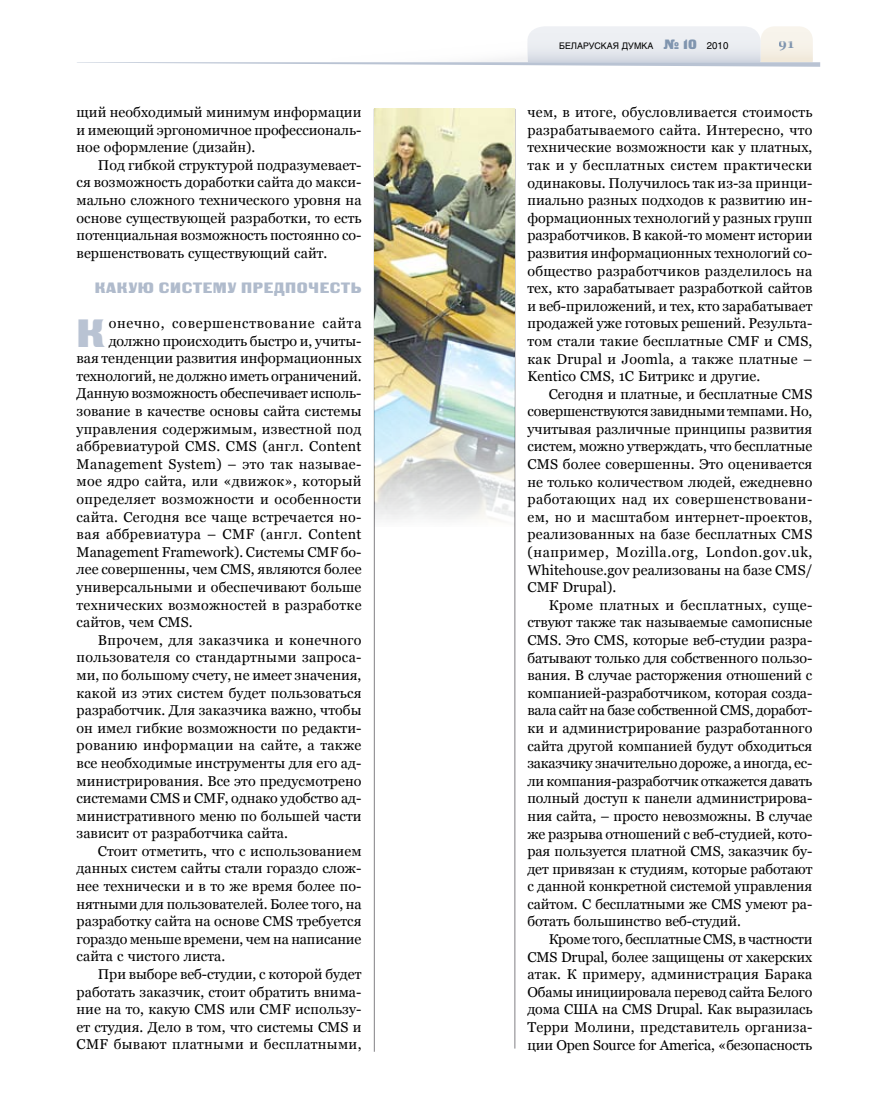
<style>
.page{position:relative;width:872px;height:1106px;background:#fff}
.page>*{position:absolute;margin:0;border:0;box-sizing:border-box;transform-origin:0 0}
.t1{font:39.3px "Black Grotesk C";color:#b9c3d3}
.t2{font:15px "Black Grotesk C";letter-spacing:.045em;color:#b0bbcc}
.t3{font:14.25px/17.5px "Georgia";letter-spacing:.005em;color:#000;text-align:justify}
.t4{font:14.25px "Georgia";letter-spacing:.025em;color:#000}
.t5{font:14.25px "Georgia";letter-spacing:.03em;color:#000}
.t6{font:14.25px "Georgia";letter-spacing:.05em;color:#000}
.t7{font:700 13.5px "Georgia";color:#8095af}
.t8{font:9px "Helios";color:#000}
.s1{font-family:"Black Grotesk C";font-size:13.5px;color:#8095af}
.s2{font-size:9.75px}
</style>
<div class="page">
<hr style="left:514px;top:109px;width:1px;height:939px;background:#818084">
<svg style="left:77px;top:26px;width:743px;height:41px"></svg>
<hr style="left:374px;top:109px;width:1px;height:942px;background:#818084">
<img style="left:374px;top:109px;width:140px;height:417px">
<p class="t3" style="left:77px;top:103px;width:286px">щий необходимый минимум информации и имеющий эргономичное профессиональ&shy;ное оформление (дизайн).</p>
<p class="t3" style="left:77px;top:156px;width:286px;text-indent:21px">Под гибкой структурой подразумевает&shy;ся возможность доработки сайта до макси&shy;мально сложного технического уровня на основе существующей разработки, то есть потенциальная возможность постоянно со&shy;вершенствовать существующий сайт.</p>
<p class="t2" style="left:95px;top:279px;width:12px">КАКУ</p>
<p class="t2" style="left:138px;top:279px;width:225px">Ю СИСТЕМУ ПРЕДПОЧЕСТЬ</p>
<h1 class="t1" style="left:77px;top:310px;width:28px">К</h1>
<p class="t6" style="left:109px;top:315px;width:254px">онечно, совершенствование сайта</p>
<p class="t3" style="left:109px;top:332px;width:254px">должно происходить быстро и, учиты-</p>
<p class="t3" style="left:77px;top:349px;width:286px">вая тенденции развития информационных</p>
<p class="t3" style="left:77px;top:367px;width:286px">технологий, не должно иметь ограничений.</p>
<p class="t3" style="left:77px;top:385px;width:286px">Данную возможность обеспечивает исполь-</p>
<p class="t3" style="left:77px;top:402px;width:286px">зование в качестве основы сайта системы</p>
<p class="t3" style="left:77px;top:420px;width:286px">управления содержимым, известной под</p>
<p class="t3" style="left:77px;top:437px;width:286px">аббревиатурой CMS. CMS (англ. Content</p>
<p class="t4" style="left:77px;top:456px;width:286px">Management System) – это так называе-</p>
<p class="t3" style="left:77px;top:472px;width:286px">мое ядро сайта, или «движок», который</p>
<p class="t4" style="left:77px;top:491px;width:286px">определяет возможности и особенности</p>
<p class="t3" style="left:77px;top:508px;width:286px">сайта. Сегодня все чаще встречается но-</p>
<p class="t5" style="left:77px;top:526px;width:286px">вая аббревиатура – CMF (англ. Content</p>
<p class="t3" style="left:77px;top:543px;width:286px">Management Framework). Системы CMF бо-</p>
<p class="t3" style="left:77px;top:560px;width:286px">лее совершенны, чем CMS, являются более</p>
<p class="t3" style="left:77px;top:578px;width:286px">универсальными и обеспечивают больше</p>
<p class="t3" style="left:77px;top:596px;width:286px">технических возможностей в разработке</p>
<p class="t3" style="left:77px;top:613px;width:118px">сайтов, чем CMS.</p>
<p class="t4" style="left:98px;top:631px;width:265px">Впрочем, для заказчика и конечного</p>
<p class="t3" style="left:77px;top:648px;width:286px">пользователя со стандартными запроса-</p>
<p class="t3" style="left:77px;top:666px;width:286px">ми, по большому счету, не имеет значения,</p>
<p class="t3" style="left:77px;top:684px;width:286px">какой из этих систем будет пользоваться</p>
<p class="t3" style="left:77px;top:701px;width:286px">разработчик. Для заказчика важно, чтобы</p>
<p class="t3" style="left:77px;top:719px;width:286px">он имел гибкие возможности по редакти-</p>
<p class="t4" style="left:77px;top:737px;width:286px">рованию информации на сайте, а также</p>
<p class="t3" style="left:77px;top:754px;width:286px">все необходимые инструменты для его ад-</p>
<p class="t3" style="left:77px;top:771px;width:286px">министрирования. Все это предусмотрено</p>
<p class="t3" style="left:77px;top:789px;width:286px">системами CMS и CMF, однако удобство ад-</p>
<p class="t3" style="left:77px;top:807px;width:286px">министративного меню по большей части</p>
<p class="t3" style="left:77px;top:824px;width:213px">зависит от разработчика сайта.</p>
<p class="t3" style="left:98px;top:842px;width:265px">Стоит отметить, что с использованием</p>
<p class="t3" style="left:77px;top:859px;width:286px">данных систем сайты стали гораздо слож-</p>
<p class="t3" style="left:77px;top:877px;width:286px">нее технически и в то же время более по-</p>
<p class="t3" style="left:77px;top:895px;width:286px">нятными для пользователей. Более того, на</p>
<p class="t3" style="left:77px;top:912px;width:286px">разработку сайта на основе CMS требуется</p>
<p class="t3" style="left:77px;top:930px;width:286px">гораздо меньше времени, чем на написание</p>
<p class="t3" style="left:77px;top:947px;width:150px">сайта с чистого листа.</p>
<p class="t3" style="left:98px;top:965px;width:265px">При выборе веб-студии, с которой будет</p>
<p class="t3" style="left:77px;top:982px;width:286px">работать заказчик, стоит обратить внима-</p>
<p class="t3" style="left:77px;top:1000px;width:286px">ние на то, какую CMS или CMF использу-</p>
<p class="t3" style="left:77px;top:1018px;width:286px">ет студия. Дело в том, что системы CMS и</p>
<p class="t4" style="left:77px;top:1036px;width:286px">CMF бывают платными и бесплатными,</p>
<p class="t8" style="left:559px;top:40px;width:171px">БЕЛАРУСКАЯ ДУМКА <span class="s1">№ 10</span> <span class="s2">2010</span></p>
<p class="t7" style="left:778px;top:36px;width:17px">91</p>
<p class="t3" style="left:527px;top:103px;width:286px">чем, в итоге, обусловливается стоимость разрабатываемого сайта. Интересно, что технические возможности как у платных, так и у бесплатных систем практически одинаковы. Получилось так из-за принци&shy;пиально разных подходов к развитию ин&shy;формационных технологий у разных групп разработчиков. В какой-то момент истории развития информационных технологий со&shy;общество разработчиков разделилось на тех, кто зарабатывает разработкой сайтов и веб-приложений, и тех, кто зарабатывает продажей уже готовых решений. Результа&shy;том стали такие бесплатные CMF и CMS, как Drupal и Joomla, а также платные – Kentico CMS, 1С Битрикс и другие.</p>
<p class="t3" style="left:527px;top:385px;width:286px;text-indent:21px">Сегодня и платные, и бесплатные CMS совершенствуются завидными темпами. Но, учитывая различные принципы развития систем, можно утверждать, что бесплатные CMS более совершенны. Это оценивается не только количеством людей, ежедневно работающих над их совершенствовани&shy;ем, но и масштабом интернет-проектов, реализованных на базе бесплатных CMS (например, Mozilla.org, London.gov.uk, whitehouse.gov реализованы на базе CMS/ CMF Drupal).</p>
<p class="t3" style="left:527px;top:596px;width:286px;text-indent:21px">Кроме платных и бесплатных, суще&shy;ствуют также так называемые самописные CMS. Это CMS, которые веб-студии разра&shy;батывают только для собственного пользо&shy;вания. В случае расторжения отношений с компанией-разработчиком, которая созда&shy;вала сайт на базе собственной CMS, доработ&shy;ки и администрирование разработанного сайта другой компанией будут обходиться заказчику значительно дороже, а иногда, ес&shy;ли компания-разработчик откажется давать полный доступ к панели администрирова&shy;ния сайта, – просто невозможны. В случае же разрыва отношений с веб-студией, кото&shy;рая пользуется платной CMS, заказчик бу&shy;дет привязан к студиям, которые работают с данной конкретной системой управления сайтом. С бесплатными же CMS умеют ра&shy;ботать большинство веб-студий.</p>
<p class="t3" style="left:527px;top:930px;width:286px;text-indent:21px">Кроме того, бесплатные CMS, в частности CMS Drupal, более защищены от хакерских атак. К примеру, администрация Барака Обамы инициировала перевод сайта Белого дома США на CMS Drupal. Как выразилась Терри Молини, представитель организа&shy;ции Open Source for America, «безопасность</p>
</div>
